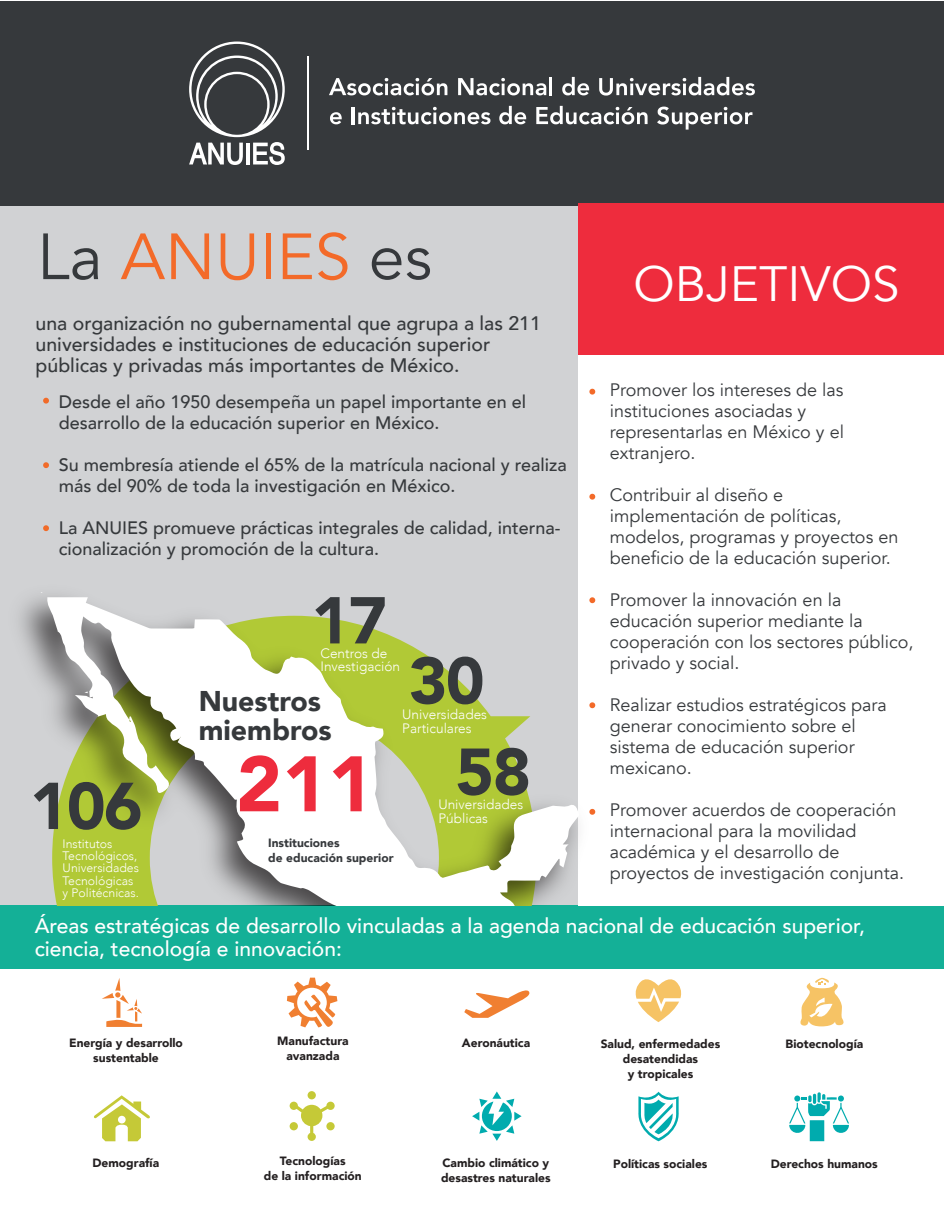
<style>
.page{position:relative;width:944px;height:1214px;background:#fff}
.page>*{position:absolute;margin:0;border:0;box-sizing:border-box;transform-origin:0 0}
.t1{font:900 77.55px "Avenir";color:#ee2c3d}
.t2{font:64.5px "Avenir";color:#f36a29}
.t3{font:49.5px "Avenir";color:#fff}
.t4{font:900 28.5px/28.5px "Avenir";color:#36393c}
.t5{font:500 21px/22.5px "Avenir";color:#fff}
.t6{font:500 19.5px/21px "Avenir";color:#36393c}
.t7{font:18px/21px "Avenir";color:#36393c}
.t8{font:500 18px/21px "Avenir";color:#36393c}
.t9{font:300 13.65px/13.6px "Avenir";color:#fff}
.t10{font:300 12.3px/12.3px "Avenir";color:#fff}
.t11{font:900 12px/15px "Avenir";color:#231f20;text-align:center}
.t12{font:900 12px/15px "Avenir";color:#36393c}
.s1{color:#36393c}
</style>
<div class="page">
<div style="left:0;top:203px;width:944px;height:702px;background:#d1d2d4"></div>
<div style="left:0;top:1px;width:944px;height:205px;background:#36393c"></div>
<div style="left:0;top:905px;width:944px;height:63px;background:#14b097"></div>
<svg style="left:94px;top:1095px;width:56px;height:46px"></svg>
<div style="left:307px;top:1091px;width:9px;height:8px;background:#c5c937;border-radius:50%"></div>
<svg style="left:289px;top:1101px;width:46px;height:39px"></svg>
<svg style="left:472px;top:1091px;width:49px;height:49px"></svg>
<svg style="left:638px;top:1091px;width:41px;height:50px"></svg>
<svg style="left:287px;top:977px;width:50px;height:50px"></svg>
<svg style="left:635px;top:979px;width:47px;height:43px"></svg>
<svg style="left:800px;top:977px;width:44px;height:49px"></svg>
<svg style="left:464px;top:990px;width:66px;height:27px"></svg>
<div style="left:578px;top:203px;width:366px;height:702px;background:#fff"></div>
<svg style="left:102px;top:978px;width:40px;height:49px"></svg>
<img style="left:20px;top:595px;width:579px;height:311px">
<svg style="left:47px;top:597px;width:532px;height:309px"></svg>
<svg style="left:315px;top:597px;width:24px;height:46px"></svg>
<svg style="left:351px;top:597px;width:34px;height:46px"></svg>
<svg style="left:411px;top:656px;width:71px;height:48px;background:#737b53"></svg>
<svg style="left:34px;top:782px;width:24px;height:47px"></svg>
<svg style="left:69px;top:782px;width:71px;height:47px;background:#687338"></svg>
<svg style="left:457px;top:747px;width:71px;height:48px;background:#6a753e"></svg>
<svg style="left:789px;top:1092px;width:60px;height:49px"></svg>
<svg style="left:589px;top:389px;width:6px;height:5px"></svg>
<svg style="left:589px;top:494px;width:6px;height:5px"></svg>
<svg style="left:589px;top:597px;width:6px;height:6px"></svg>
<svg style="left:589px;top:702px;width:6px;height:6px"></svg>
<svg style="left:589px;top:809px;width:6px;height:5px"></svg>
<svg style="left:43px;top:525px;width:6px;height:6px"></svg>
<svg style="left:43px;top:462px;width:6px;height:6px"></svg>
<svg style="left:43px;top:398px;width:6px;height:5px"></svg>
<div style="left:578px;top:203px;width:366px;height:152px;background:#ee2c3d"></div>
<svg style="left:189px;top:42px;width:96px;height:123px"></svg>
<hr style="left:307px;top:56px;width:2px;height:94px;background:#fff">
<svg style="left:329px;top:78px;width:118px;height:17px"></svg>
<svg style="left:458px;top:78px;width:88px;height:17px"></svg>
<hr style="left:549px;top:77px;width:3px;height:18px;background:#fff">
<svg style="left:562px;top:77px;width:27px;height:18px"></svg>
<svg style="left:599px;top:77px;width:156px;height:19px"></svg>
<svg style="left:330px;top:112px;width:12px;height:12px"></svg>
<hr style="left:352px;top:107px;width:3px;height:17px;background:#fff">
<svg style="left:358px;top:107px;width:132px;height:17px"></svg>
<svg style="left:499px;top:106px;width:27px;height:18px"></svg>
<svg style="left:536px;top:106px;width:111px;height:18px"></svg>
<svg style="left:657px;top:107px;width:95px;height:23px"></svg>
<h2 class="t2" style="left:37px;top:218px;width:396px"><span class="s1">La</span> ANUIES <span class="s1">es</span></h2>
<p class="t6" style="left:36px;top:311px;width:507px">una organización no gubernamental que agrupa a las 211 universidades e instituciones de educación superior públicas y privadas más importantes de México.</p>
<p class="t8" style="left:59px;top:390px;width:469px">Desde el año 1950 desempeña un papel importante en el desarrollo de la educación superior en México.</p>
<p class="t8" style="left:59px;top:453px;width:509px">Su membresía atiende el 65% de la matrícula nacional y realiza más del 90% de toda la investigación en México.</p>
<p class="t8" style="left:59px;top:516px;width:503px">La ANUIES promueve prácticas integrales de calidad, interna&shy;cionalización y promoción de la cultura.</p>
<p class="t9" style="left:320px;top:646px;width:81px">Centros de<br>Investigación</p>
<p class="t10" style="left:63px;top:837px;width:78px">Institutos<br>Tecnológicos,<br>Universidades<br>Tecnológicas y Politécnicas.</p>
<h3 class="t4" style="left:199px;top:686px;width:134px">Nuestros miembros</h3>
<h1 class="t1" style="left:236px;top:718px;width:139px">211</h1>
<p class="t12" style="left:268px;top:835px;width:127px">Instituciones<br>de educación superior</p>
<p class="t9" style="left:402px;top:707px;width:86px">Universidades<br>Particulares</p>
<p class="t9" style="left:438px;top:797px;width:86px">Universidades<br>Públicas</p>
<h3 class="t3" style="left:633px;top:255px;width:268px">OBJETIVOS</h3>
<p class="t7" style="left:610px;top:379px;width:236px">Promover los intereses de las instituciones asociadas y representarlas en México y el extranjero.</p>
<p class="t7" style="left:610px;top:484px;width:290px">Contribuir al diseño e implementación de políticas, modelos, programas y proyectos en beneficio de la educación superior.</p>
<p class="t7" style="left:610px;top:589px;width:305px">Promover la innovación en la educación superior mediante la cooperación con los sectores público, privado y social.</p>
<p class="t7" style="left:610px;top:694px;width:278px">Realizar estudios estratégicos para generar conocimiento sobre el sistema de educación superior mexicano.</p>
<p class="t7" style="left:610px;top:799px;width:296px">Promover acuerdos de cooperación internacional para la movilidad académica y el desarrollo de proyectos de investigación conjunta.</p>
<p class="t5" style="left:35px;top:913px;width:831px">Áreas estratégicas de desarrollo vinculadas a la agenda nacional de educación superior, ciencia, tecnología e innovación:</p>
<p class="t11" style="left:69px;top:1035px;width:115px">Energía y desarrollo sustentable</p>
<p class="t11" style="left:277px;top:1032px;width:73px">Manufactura avanzada</p>
<p class="t11" style="left:462px;top:1034px;width:70px">Aeronáutica</p>
<p class="t11" style="left:600px;top:1035px;width:121px">Salud, enfermedades desatendidas<br>y tropicales</p>
<p class="t11" style="left:785px;top:1035px;width:79px">Biotecnología</p>
<p class="t11" style="left:92px;top:1155px;width:68px">Demografía</p>
<p class="t11" style="left:264px;top:1152px;width:99px">Tecnologías<br>de la información</p>
<p class="t11" style="left:441px;top:1154px;width:111px;text-align:left">Cambio climático y desastres naturales</p>
<p class="t11" style="left:613px;top:1155px;width:96px">Políticas sociales</p>
<p class="t11" style="left:770px;top:1155px;width:109px">Derechos humanos</p>
</div>
